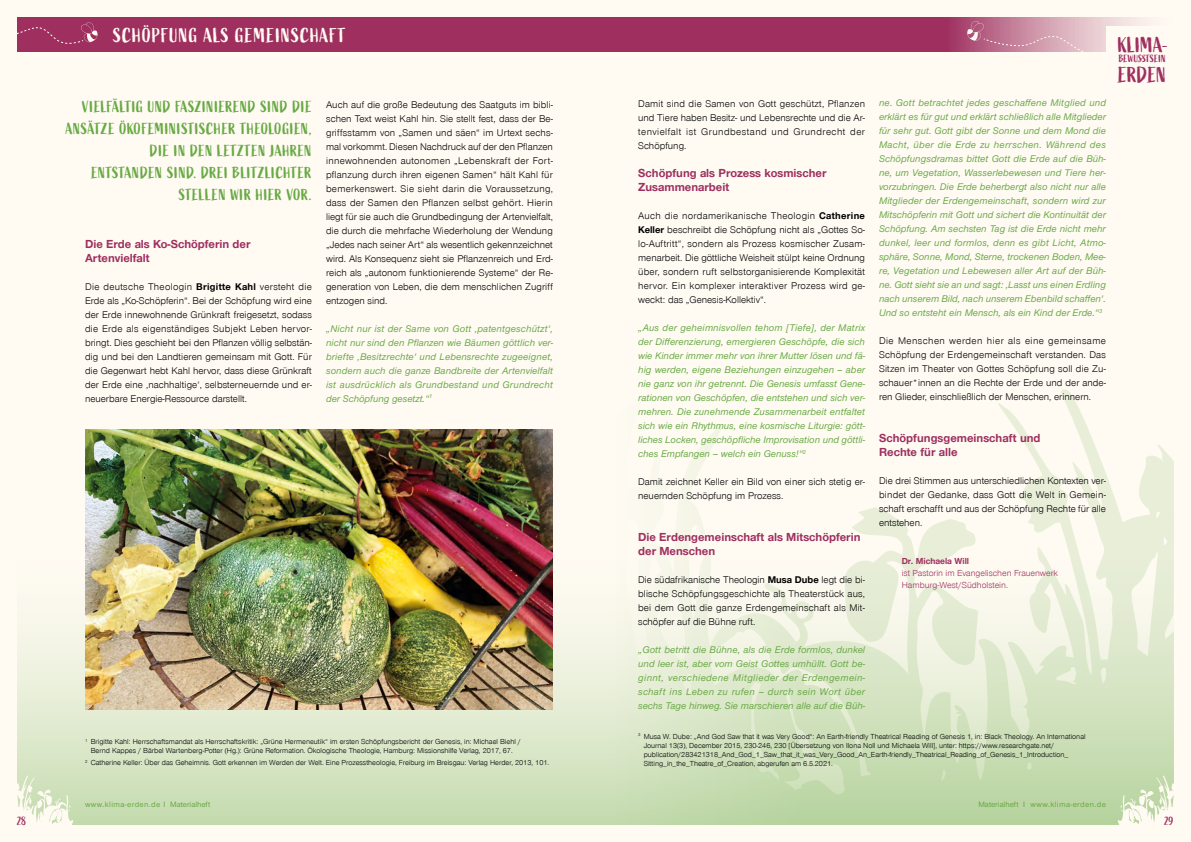
<style>
.page{position:relative;width:1191px;height:842px;background:#fff}
.page>*{position:absolute;margin:0;border:0;box-sizing:border-box;transform-origin:0 0}
.t1{font:21.7px "Active";color:#9e2f5f}
.t2{font:21.4px "Active";letter-spacing:.005em;color:#9e2f5f}
.Starttext{font:20px "Active";letter-spacing:.04em;color:#fffbf3}
.Starttext-2{font:16px "Active";letter-spacing:.025em;color:#68a944}
.Zwischenüberschrift{font:700 12px/14px "Nordelbica";color:#9e2f5f}
.Copy{font:12px "Active";color:#9e2f5f}
.t3{font:10.4px "Active";letter-spacing:.005em;color:#9e2f5f}
.Copy-2{font:10px/14px "Nordelbica";color:#000;text-align:justify}
.Copy-3{font:italic 500 10px/14px "Nordelbica";color:#68a944;text-align:justify}
.Name{font:9px "Nordelbica";color:#9e2f5f}
.Name-2{font:700 9px "Nordelbica";color:#9e2f5f}
.Copy-4{font:500 8px "Nordelbica";letter-spacing:.035em;color:#68a944}
.Fussnoten{font:7.5px/9px "Nordelbica";color:#000}
.s1{font-weight:700}
</style>
<div class="page">
<div style="left:0;top:0;width:595px;height:842px;background:#fffbf3"></div>
<div style="left:17px;top:17px;width:578px;height:34px;background:#9e2f5f"></div>
<svg style="left:17px;top:22px;width:81px;height:22px"></svg>
<div style="left:17px;top:541px;width:578px;height:284px;background:linear-gradient(to bottom,#fffffd,#c9ddb4)"></div>
<svg style="left:17px;top:775px;width:57px;height:50px"></svg>
<div style="left:595px;top:0;width:596px;height:842px;background:#fffbf3"></div>
<svg style="left:683px;top:389px;width:491px;height:152px"></svg>
<svg style="left:595px;top:541px;width:579px;height:284px"></svg>
<div style="left:595px;top:17px;width:579px;height:34px;background:#9e2f5f"></div>
<div style="left:1106px;top:26px;width:75px;height:67px;background:#fffbf3"></div>
<svg style="left:1116px;top:775px;width:58px;height:50px"></svg>
<svg style="left:967px;top:21px;width:127px;height:31px;background:#cd94a8"></svg>
<img style="left:85px;top:429px;width:468px;height:280px">
<p class="Starttext" style="left:113px;top:24px;width:234px">SCHÖPFUNG ALS GEMEINSCHAFT</p>
<p class="Starttext-2" style="left:82px;top:98px;width:231px">VIELFÄLTIG UND FASZINIEREND SIND DIE</p>
<p class="Starttext-2" style="left:66px;top:120px;width:247px">ANSÄTZE ÖKOFEMINISTISCHER THEOLOGIEN,</p>
<p class="Starttext-2" style="left:150px;top:142px;width:163px">DIE IN DEN LETZTEN JAHREN</p>
<p class="Starttext-2" style="left:91px;top:164px;width:222px">ENTSTANDEN SIND. DREI BLITZLICHTER</p>
<p class="Starttext-2" style="left:179px;top:186px;width:135px">STELLEN WIR HIER VOR.</p>
<p class="Zwischenüberschrift" style="left:85px;top:237px;width:167px">Die Erde als Ko-Schöpferin der</p>
<p class="Zwischenüberschrift" style="left:85px;top:251px;width:66px">Artenvielfalt</p>
<p class="Copy-2" style="left:85px;top:279px;width:228px">Die deutsche Theologin <span class="s1">Brigitte Kahl</span> versteht die Erde als „Ko-Schöpferin“. Bei der Schöpfung wird eine der Erde innewohnende Grünkraft freigesetzt, sodass die Erde als eigenständiges Subjekt Leben hervor&shy;bringt. Dies geschieht bei den Pflanzen völlig selbstän&shy;dig und bei den Landtieren gemeinsam mit Gott. Für die Gegenwart hebt Kahl hervor, dass diese Grünkraft der Erde eine ‚nachhaltige‘, selbsterneuernde und er&shy;neuerbare Energie-Ressource darstellt.</p>
<p class="Copy-2" style="left:326px;top:97px;width:228px">Auch auf die große Bedeutung des Saatguts im bibli&shy;schen Text weist Kahl hin. Sie stellt fest, dass der Be&shy;griffsstamm von „Samen und säen“ im Urtext sechs&shy;mal vorkommt. Diesen Nachdruck auf der den Pflanzen innewohnenden autonomen „Lebenskraft der Fort&shy;pflanzung durch ihren eigenen Samen“ hält Kahl für bemerkenswert. Sie sieht darin die Voraussetzung, dass der Samen den Pflanzen selbst gehört. Hierin liegt für sie auch die Grundbedingung der Artenvielfalt, die durch die mehrfache Wiederholung der Wendung „Jedes nach seiner Art“ als wesentlich gekennzeichnet wird. Als Konsequenz sieht sie Pflanzenreich und Erd&shy;reich als „autonom funktionierende Systeme“ der Re&shy;generation von Leben, die dem menschlichen Zugriff entzogen sind.</p>
<p class="Copy-3" style="left:326px;top:321px;width:228px">„Nicht nur ist der Same von Gott ‚patentgeschützt‘, nicht nur sind den Pflanzen wie Bäumen göttlich ver&shy;briefte ‚Besitzrechte‘ und Lebensrechte zugeeignet, sondern auch die ganze Bandbreite der Artenvielfalt ist ausdrücklich als Grundbestand und Grundrecht der Schöpfung gesetzt.“<sup>1</sup></p>
<p class="Copy" style="left:17px;top:814px;width:11px">28</p>
<p class="Fussnoten" style="left:85px;top:737px;width:437px"><sup>1</sup> Brigitte Kahl: Herrschaftsmandat als Herrschaftskritik: „Grüne Hermeneutik“ im ersten Schöpfungsbericht der Genesis, in: Michael Biehl /</p>
<p class="Fussnoten" style="left:91px;top:746px;width:423px">Bernd Kappes / Bärbel Wartenberg-Potter (Hg.): Grüne Reformation. Ökologische Theologie, Hamburg: Missionshilfe Verlag, 2017, 67.</p>
<p class="Fussnoten" style="left:85px;top:758px;width:465px"><sup>2</sup> Catherine Keller: Über das Geheimnis. Gott erkennen im Werden der Welt. Eine Prozesstheologie, Freiburg im Breisgau: Verlag Herder, 2013, 101.</p>
<p class="Copy-4" style="left:85px;top:800px;width:127px">www.klima-erden.de I Materialheft</p>
<p class="Copy-2" style="left:638px;top:97px;width:228px">Damit sind die Samen von Gott geschützt, Pflanzen und Tiere haben Besitz- und Lebensrechte und die Ar&shy;tenvielfalt ist Grundbestand und Grundrecht der Schöpfung.</p>
<p class="Zwischenüberschrift" style="left:638px;top:166px;width:190px">Schöpfung als Prozess kosmischer</p>
<p class="Zwischenüberschrift" style="left:638px;top:180px;width:92px">Zusammenarbeit</p>
<p class="Copy-2" style="left:638px;top:209px;width:228px">Auch die nordamerikanische Theologin <span class="s1">Catherine Keller</span> beschreibt die Schöpfung nicht als „Gottes So&shy;lo-Auftritt“, sondern als Prozess kosmischer Zusam&shy;menarbeit. Die göttliche Weisheit stülpt keine Ordnung über, sondern ruft selbstorganisierende Komplexität hervor. Ein komplexer interaktiver Prozess wird ge&shy;weckt: das „Genesis-Kollektiv“.</p>
<p class="Copy-3" style="left:638px;top:321px;width:228px">„Aus der geheimnisvollen tehom [Tiefe], der Matrix der Differenzierung, emergieren Geschöpfe, die sich wie Kinder immer mehr von ihrer Mutter lösen und fä&shy;hig werden, eigene Beziehungen einzugehen – aber nie ganz von ihr getrennt. Die Genesis umfasst Gene&shy;rationen von Geschöpfen, die entstehen und sich ver&shy;mehren. Die zunehmende Zusammenarbeit entfaltet sich wie ein Rhythmus, eine kosmische Liturgie: gött&shy;liches Locken, geschöpfliche Improvisation und göttli&shy;ches Empfangen – welch ein Genuss!“<sup>2</sup></p>
<p class="Copy-2" style="left:638px;top:475px;width:228px">Damit zeichnet Keller ein Bild von einer sich stetig er&shy;neuernden Schöpfung im Prozess.</p>
<p class="Zwischenüberschrift" style="left:638px;top:530px;width:224px">Die Erdengemeinschaft als Mitschöpferin der Menschen</p>
<p class="Copy-2" style="left:638px;top:573px;width:228px">Die südafrikanische Theologin <span class="s1">Musa Dube</span> legt die bi&shy;blische Schöpfungsgeschichte als Theaterstück aus, bei dem Gott die ganze Erdengemeinschaft als Mit&shy;schöpfer auf die Bühne ruft.</p>
<p class="Copy-3" style="left:638px;top:643px;width:228px">„Gott betritt die Bühne, als die Erde formlos, dunkel und leer ist, aber vom Geist Gottes umhüllt. Gott be&shy;ginnt, verschiedene Mitglieder der Erdengemein&shy;schaft ins Leben zu rufen – durch sein Wort über sechs Tage hinweg. Sie marschieren alle auf die Büh-</p>
<p class="Copy-3" style="left:879px;top:96px;width:228px">ne. Gott betrachtet jedes geschaffene Mitglied und erklärt es für gut und erklärt schließlich alle Mitglieder für sehr gut. Gott gibt der Sonne und dem Mond die Macht, über die Erde zu herrschen. Während des Schöpfungsdramas bittet Gott die Erde auf die Büh&shy;ne, um Vegetation, Wasserlebewesen und Tiere her&shy;vorzubringen. Die Erde beherbergt also nicht nur alle Mitglieder der Erdengemeinschaft, sondern wird zur Mitschöpferin mit Gott und sichert die Kontinuität der Schöpfung. Am sechsten Tag ist die Erde nicht mehr dunkel, leer und formlos, denn es gibt Licht, Atmo&shy;sphäre, Sonne, Mond, Sterne, trockenen Boden, Mee&shy;re, Vegetation und Lebewesen aller Art auf der Büh&shy;ne. Gott sieht sie an und sagt: ‚Lasst uns einen Erdling nach unserem Bild, nach unserem Ebenbild schaffen‘.<br>Und so entsteht ein Mensch, als ein Kind der Erde.“<sup>3</sup></p>
<p class="Copy-2" style="left:879px;top:334px;width:228px">Die Menschen werden hier als eine gemeinsame Schöpfung der Erdengemeinschaft verstanden. Das Sitzen im Theater von Gottes Schöpfung soll die Zu&shy;schauer*innen an die Rechte der Erde und der ande&shy;ren Glieder, einschließlich der Menschen, erinnern.</p>
<p class="Zwischenüberschrift" style="left:879px;top:431px;width:163px">Schöpfungsgemeinschaft und</p>
<p class="Zwischenüberschrift" style="left:879px;top:445px;width:80px">Rechte für alle</p>
<p class="Copy-2" style="left:879px;top:474px;width:228px">Die drei Stimmen aus unterschiedlichen Kontexten ver&shy;bindet der Gedanke, dass Gott die Welt in Gemein&shy;schaft erschafft und aus der Schöpfung Rechte für alle entstehen.</p>
<p class="Name-2" style="left:901px;top:556px;width:69px">Dr. Michaela Will</p>
<p class="Name" style="left:901px;top:568px;width:158px">ist Pastorin im Evangelischen Frauenwerk</p>
<p class="Name" style="left:901px;top:580px;width:108px">Hamburg-West/Südholstein.</p>
<p class="Fussnoten" style="left:643px;top:732px;width:443px;text-indent:-6px"><sup>3</sup> Musa W. Dube: „And God Saw that it was Very Good“: An Earth-friendly Theatrical Reading of Genesis 1, in: Black Theology. An International<br>Journal 13(3), December 2015, 230-246, 230 [Übersetzung von Ilona Noll und Michaela Will], unter: https://www.researchgate.net/</p>
<p class="Fussnoten" style="left:643px;top:750px;width:426px">publication/283421318_And_God_1_Saw_that_it_was_Very_Good_An_Earth-friendly_Theatrical_Reading_of_Genesis_1_Introduction_</p>
<p class="Fussnoten" style="left:643px;top:759px;width:191px">Sitting_in_the_Theatre_of_Creation, abgerufen am 6.5.2021.</p>
<p class="t2" style="left:1117px;top:33px;width:52px">KLIMA-</p>
<p class="t1" style="left:1118px;top:62px;width:50px">ERDEN</p>
<p class="t3" style="left:1118px;top:53px;width:49px">BEWUSSTSEIN</p>
<p class="Copy-4" style="left:978px;top:800px;width:129px">Materialheft I www.klima-erden.de</p>
<p class="Copy" style="left:1164px;top:814px;width:11px">29</p>
</div>
